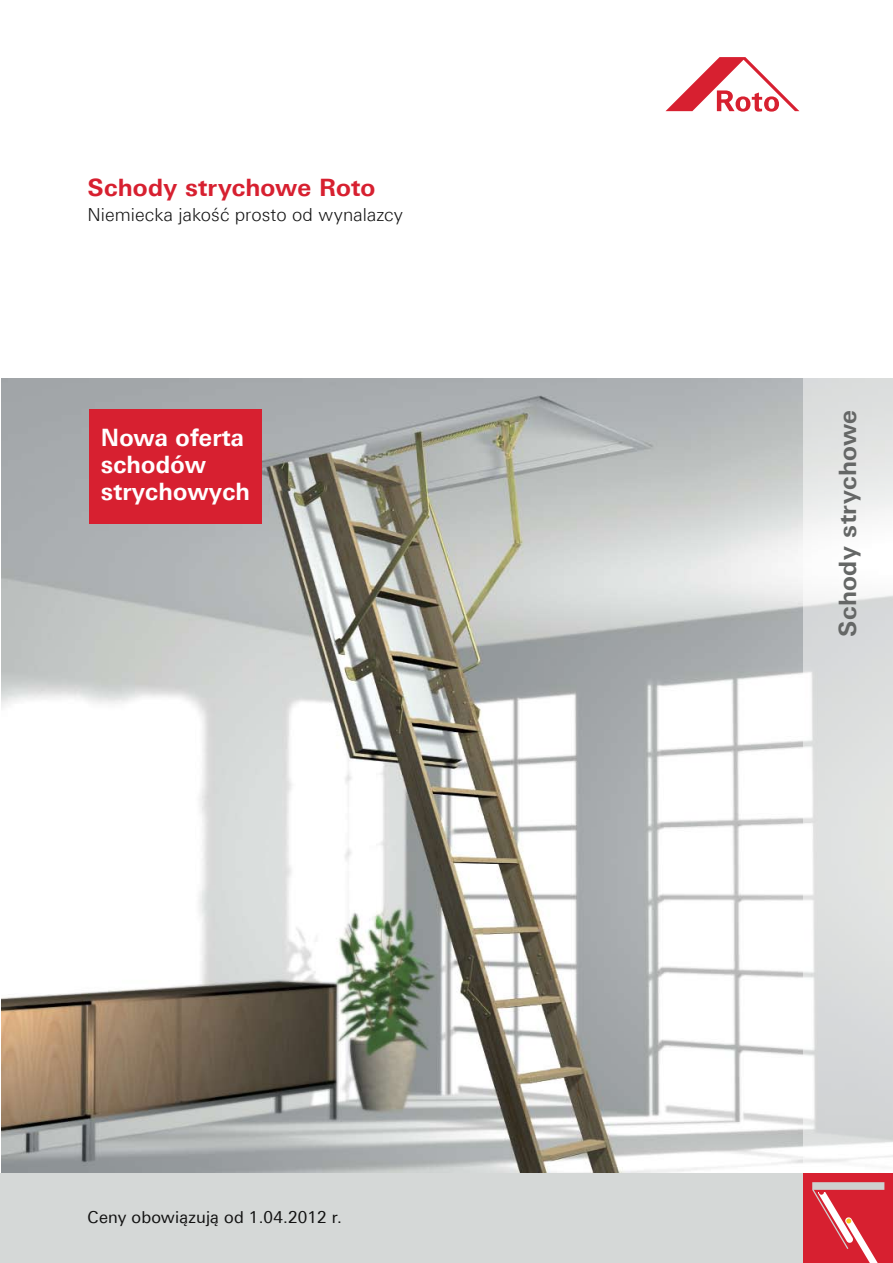
<style>
.page{position:relative;width:893px;height:1263px;background:#fff}
.page>*{position:absolute;margin:0;border:0;box-sizing:border-box;transform-origin:0 0}
.t1{font:700 24px/27px "LT Univers Basic";letter-spacing:.01em;color:#fff;scale:.96 1}
.t2{font:700 24px "LT Univers Basic";letter-spacing:.005em;color:#d72030}
.t3{font:700 24px "LT Univers Basic";letter-spacing:.015em;color:#656766}
.t4{font:300 18px "LT Univers Basic";letter-spacing:.005em;color:#121212}
.t5{font:16.5px "LT Univers Basic";letter-spacing:.01em;color:#121212}
</style>
<div class="page">
<img style="left:1px;top:378px;width:803px;height:796px">
<div style="left:0;top:1174px;width:893px;height:89px;background:#d5d8d7"></div>
<svg style="left:665px;top:57px;width:134px;height:55px"></svg>
<svg style="left:804px;top:378px;width:89px;height:796px;fill:#dfe1e0"></svg>
<div style="left:804px;top:1174px;width:89px;height:89px;background:#d72030"></div>
<div style="left:812px;top:1182px;width:72px;height:8px;background:#ced1d0"></div>
<svg style="left:812px;top:1188px;width:73px;height:75px"></svg>
<div style="left:89px;top:410px;width:172px;height:114px;background:#d72030"></div>
<h1 class="t2" style="left:88px;top:173px;width:289px">Schody strychowe Roto</h1>
<p class="t4" style="left:88px;top:204px;width:317px">Niemiecka jakość prosto od wynalazcy</p>
<h1 class="t1" style="left:101px;top:424px;width:157px">Nowa oferta schodów strychowych</h1>
<p class="t5" style="left:88px;top:1207px;width:256px">Ceny obowiązują od 1.04.2012 r.</p>
<h1 class="t3" style="left:833px;top:637px;width:229px;rotate:-90deg">Schody strychowe</h1>
</div>
